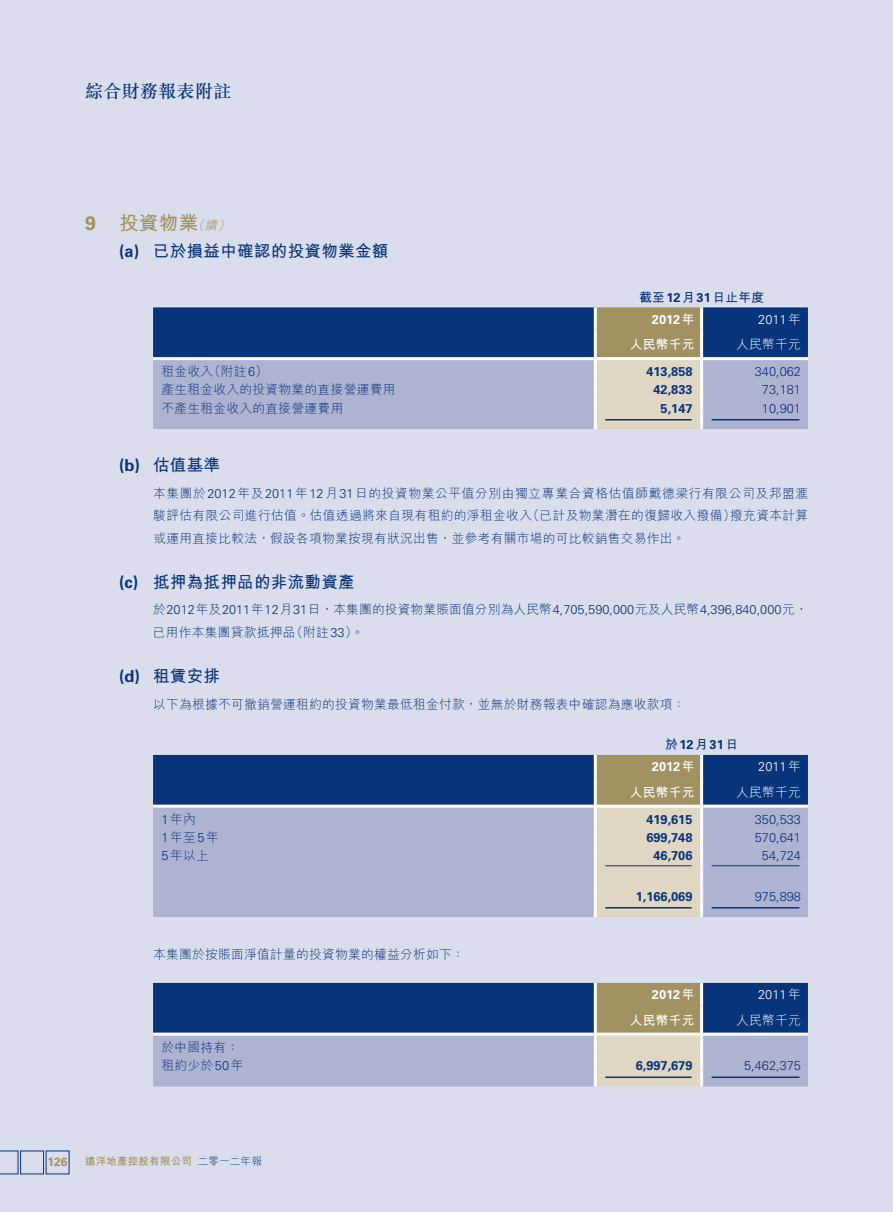
<style>
.page{position:relative;width:893px;height:1212px;background:#daddeb}
.page>*{position:absolute;margin:0;border:0;box-sizing:border-box;transform-origin:0 0}
.t1{font:700 19.5px "M Hei HK";color:#a29161}
.t2{font:500 18px "M Sung HK";letter-spacing:.02em;color:#08347b}
.t3{font:700 16.5px "M Hei HK";letter-spacing:.02em;color:#08347b}
.t4{font:300 12.75px/22.5px "M Hei HK";letter-spacing:.02em;color:#08347b;text-align:justify}
.t5{font:300 12.75px "Univers LT Std";color:#08347b}
.t6{font:700 12.75px/22.2px "Univers LT Std";color:#08347b}
.t7{font:300 12.75px "Univers LT Std";color:#fff}
.t8{font:700 12.75px "M Hei HK";letter-spacing:.02em;color:#fff}
.t9{font:300 12.75px "M Hei HK";letter-spacing:.02em;color:#fff}
.t10{font:700 12.75px "M Hei HK";letter-spacing:.02em;color:#08347b}
.t11{font:700 12.75px "Univers LT Std";color:#fff}
.t12{font:700 12px "Univers LT Std";color:#a29161}
.t13{font:700 10.5px "M Hei HK";letter-spacing:.02em;color:#a29161}
.s1{font-family:"Univers LT Std"}
.s2{font-weight:300;font-style:italic;font-size:12.75px}
.s3{font-family:"M Hei HK"}
.s4{color:#fff}
.s5{font-family:"M Hei HK";color:#fff}
.s6{font-weight:300;color:#08347b}
</style>
<div class="page">
<svg style="left:0;top:1151px;width:18px;height:23px"></svg>
<div style="left:20px;top:1151px;width:24px;height:23px;border:1px solid #08347b"></div>
<svg style="left:153px;top:307px;width:655px;height:122px;background:#7787aa"></svg>
<hr style="left:594px;top:414px;width:3px;height:15px;background:#fff">
<hr style="left:700px;top:414px;width:3px;height:15px;background:#fff">
<hr style="left:153px;top:357px;width:441px;height:3px;background:#fff">
<hr style="left:597px;top:357px;width:103px;height:3px;background:#fff">
<hr style="left:703px;top:357px;width:105px;height:3px;background:#fff">
<hr style="left:594px;top:307px;width:3px;height:23px;background:#fff">
<hr style="left:700px;top:307px;width:3px;height:23px;background:#fff">
<hr style="left:700px;top:330px;width:3px;height:29px;background:#fff">
<hr style="left:594px;top:330px;width:3px;height:29px;background:#fff">
<hr style="left:594px;top:359px;width:3px;height:19px;background:#fff">
<hr style="left:594px;top:378px;width:3px;height:18px;background:#fff">
<hr style="left:594px;top:396px;width:3px;height:18px;background:#fff">
<hr style="left:700px;top:359px;width:3px;height:19px;background:#fff">
<hr style="left:700px;top:378px;width:3px;height:18px;background:#fff">
<hr style="left:700px;top:396px;width:3px;height:18px;background:#fff">
<hr style="left:605px;top:419px;width:87px;height:1px;background:#08347b">
<hr style="left:712px;top:419px;width:87px;height:1px;background:#08347b">
<svg style="left:153px;top:755px;width:655px;height:162px;background:#8693b3"></svg>
<hr style="left:594px;top:902px;width:3px;height:15px;background:#fff">
<hr style="left:700px;top:902px;width:3px;height:15px;background:#fff">
<hr style="left:153px;top:805px;width:441px;height:3px;background:#fff">
<hr style="left:597px;top:805px;width:103px;height:3px;background:#fff">
<hr style="left:703px;top:805px;width:105px;height:3px;background:#fff">
<hr style="left:594px;top:755px;width:3px;height:22px;background:#fff">
<hr style="left:700px;top:755px;width:3px;height:22px;background:#fff">
<hr style="left:700px;top:777px;width:3px;height:29px;background:#fff">
<hr style="left:594px;top:777px;width:3px;height:29px;background:#fff">
<hr style="left:594px;top:806px;width:3px;height:20px;background:#fff">
<hr style="left:594px;top:826px;width:3px;height:18px;background:#fff">
<hr style="left:594px;top:844px;width:3px;height:18px;background:#fff">
<hr style="left:594px;top:866px;width:3px;height:18px;background:#fff">
<hr style="left:594px;top:884px;width:3px;height:18px;background:#fff">
<hr style="left:700px;top:806px;width:3px;height:20px;background:#fff">
<hr style="left:700px;top:826px;width:3px;height:18px;background:#fff">
<hr style="left:700px;top:844px;width:3px;height:18px;background:#fff">
<hr style="left:700px;top:866px;width:3px;height:18px;background:#fff">
<hr style="left:700px;top:884px;width:3px;height:18px;background:#fff">
<hr style="left:605px;top:865px;width:87px;height:1px;background:#08347b">
<hr style="left:712px;top:865px;width:87px;height:1px;background:#08347b">
<hr style="left:605px;top:907px;width:87px;height:1px;background:#08347b">
<hr style="left:712px;top:907px;width:87px;height:1px;background:#08347b">
<svg style="left:153px;top:983px;width:655px;height:103px;background:#6c7ea4"></svg>
<hr style="left:594px;top:1071px;width:3px;height:15px;background:#fff">
<hr style="left:700px;top:1071px;width:3px;height:15px;background:#fff">
<hr style="left:153px;top:1032px;width:441px;height:3px;background:#fff">
<hr style="left:597px;top:1032px;width:103px;height:3px;background:#fff">
<hr style="left:703px;top:1032px;width:105px;height:3px;background:#fff">
<hr style="left:594px;top:983px;width:3px;height:22px;background:#fff">
<hr style="left:700px;top:983px;width:3px;height:22px;background:#fff">
<hr style="left:700px;top:1005px;width:3px;height:29px;background:#fff">
<hr style="left:594px;top:1005px;width:3px;height:29px;background:#fff">
<hr style="left:594px;top:1034px;width:3px;height:19px;background:#fff">
<hr style="left:594px;top:1053px;width:3px;height:18px;background:#fff">
<hr style="left:700px;top:1034px;width:3px;height:19px;background:#fff">
<hr style="left:700px;top:1053px;width:3px;height:18px;background:#fff">
<hr style="left:605px;top:1076px;width:87px;height:2px;background:#08347b">
<hr style="left:712px;top:1076px;width:87px;height:2px;background:#08347b">
<h2 class="t2" style="left:85px;top:79px;width:148px">綜合財務報表附註</h2>
<h1 class="t1" style="left:85px;top:209px;width:149px"><span class="s1">9</span> 投資物業<span class="s2">（續）</span></h1>
<p class="t3" style="left:119px;top:239px;width:271px"><span class="s1">(a)</span> 已於損益中確認的投資物業金額</p>
<p class="t10" style="left:639px;top:288px;width:127px">截至<span class="s1">12</span>月<span class="s1">31</span>日止年度</p>
<p class="t11" style="left:652px;top:312px;width:44px">2012<span class="s3">年</span></p>
<p class="t7" style="left:758px;top:312px;width:44px">2011<span class="s3">年</span></p>
<p class="t8" style="left:630px;top:335px;width:66px">人民幣千元</p>
<p class="t9" style="left:736px;top:338px;width:66px">人民幣千元</p>
<p class="t4" style="left:162px;top:360px;width:108px">租金收入（附註<span class="s1">6</span>）</p>
<p class="t6" style="left:646px;top:361px;width:48px">413,858</p>
<p class="t5" style="left:755px;top:364px;width:48px">340,062</p>
<p class="t4" style="left:162px;top:378px;width:235px">產生租金收入的投資物業的直接營運費用</p>
<p class="t6" style="left:653px;top:379px;width:40px">42,833</p>
<p class="t5" style="left:762px;top:382px;width:40px">73,181</p>
<p class="t4" style="left:162px;top:396px;width:183px">不產生租金收入的直接營運費用</p>
<p class="t6" style="left:661px;top:397px;width:33px">5,147</p>
<p class="t5" style="left:762px;top:400px;width:40px">10,901</p>
<p class="t3" style="left:119px;top:453px;width:103px"><span class="s1">(b)</span> 估值基準</p>
<p class="t4" style="left:153px;top:481px;width:657px">本集團於<span class="s1">2012</span>年及<span class="s1">2011</span>年<span class="s1">12</span>月<span class="s1">31</span>日的投資物業公平值分別由獨立專業合資格估值師戴德梁行有限公司及邦盟滙駿評估有限公司進行估值。估值透過將來自現有租約的淨租金收入（已計及物業潛在的復歸收入撥備）撥充資本計算或運用直接比較法，假設各項物業按現有狀況出售，並參考有關市場的可比較銷售交易作出。</p>
<p class="t3" style="left:119px;top:569px;width:237px"><span class="s1">(c)</span> 抵押為抵押品的非流動資產</p>
<p class="t5" style="left:153px;top:602px;width:656px"><span class="s3">於</span>2012<span class="s3">年及</span>2011<span class="s3">年</span>12<span class="s3">月</span>31<span class="s3">日，本集團的投資物業賬面值分別為人民幣</span>4,705,590,000<span class="s3">元及人民幣</span>4,396,840,000<span class="s3">元，</span></p>
<p class="t4" style="left:153px;top:621px;width:212px">已用作本集團貸款抵押品（附註<span class="s1">33</span>）。</p>
<p class="t3" style="left:119px;top:664px;width:103px"><span class="s1">(d)</span> 租賃安排</p>
<p class="t4" style="left:153px;top:692px;width:534px">以下為根據不可撤銷營運租約的投資物業最低租金付款，並無於財務報表中確認為應收款項：</p>
<p class="t6" style="left:652px;top:733px;width:88px;text-indent:13px"><span class="s3">於</span>12<span class="s3">月</span>31<span class="s3">日<br></span><span class="s4">2012</span><span class="s5">年</span></p>
<p class="t7" style="left:758px;top:759px;width:44px">2011<span class="s3">年</span></p>
<p class="t8" style="left:630px;top:783px;width:66px">人民幣千元</p>
<p class="t9" style="left:736px;top:786px;width:66px">人民幣千元</p>
<p class="t4" style="left:162px;top:808px;width:36px"><span class="s1">1</span>年內</p>
<p class="t6" style="left:646px;top:808px;width:48px">419,615</p>
<p class="t5" style="left:755px;top:812px;width:48px">350,533</p>
<p class="t4" style="left:162px;top:826px;width:59px"><span class="s1">1</span>年至<span class="s1">5</span>年</p>
<p class="t6" style="left:646px;top:826px;width:48px">699,748</p>
<p class="t5" style="left:755px;top:830px;width:48px">570,641</p>
<p class="t4" style="left:162px;top:844px;width:49px"><span class="s1">5</span>年以上</p>
<p class="t6" style="left:653px;top:844px;width:40px">46,706</p>
<p class="t5" style="left:762px;top:848px;width:40px">54,724</p>
<p class="t6" style="left:636px;top:885px;width:58px">1,166,069</p>
<p class="t5" style="left:755px;top:888px;width:48px">975,898</p>
<p class="t4" style="left:153px;top:943px;width:313px">本集團於按賬面淨值計量的投資物業的權益分析如下：</p>
<p class="t4" style="left:162px;top:1038px;width:83px;line-height:18px">於中國持有：租約少於<span class="s1">50</span>年</p>
<p class="t12" style="left:47px;top:1155px;width:22px">126</p>
<p class="t13" style="left:85px;top:1153px;width:178px">遠洋地產控股有限公司<span class="s6">二零一二年報</span></p>
<p class="t11" style="left:652px;top:987px;width:44px">2012<span class="s3">年</span></p>
<p class="t7" style="left:758px;top:987px;width:44px">2011<span class="s3">年</span></p>
<p class="t8" style="left:630px;top:1011px;width:66px">人民幣千元</p>
<p class="t9" style="left:736px;top:1013px;width:66px">人民幣千元</p>
<p class="t6" style="left:636px;top:1054px;width:58px">6,997,679</p>
<p class="t5" style="left:744px;top:1058px;width:58px">5,462,375</p>
</div>
